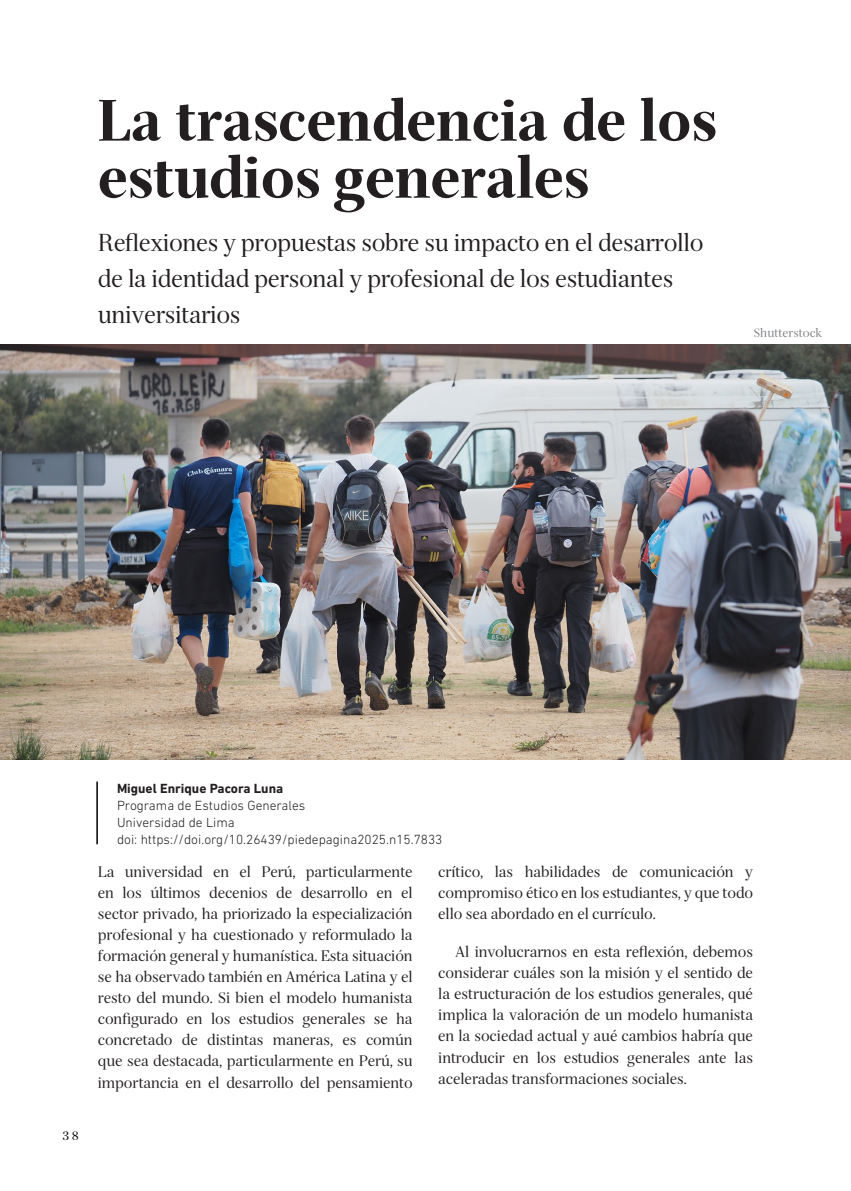
<style>
.page{position:relative;width:851px;height:1191px;background:#fff}
.page>*{position:absolute;margin:0;border:0;box-sizing:border-box;transform-origin:0 0}
.ENCABEZADO_TITULO{font:900 57px/57px "Serif 72 Beta";color:#231f20}
.Bajada_titulo{font:24px/36px "Serif 72 Beta";letter-spacing:-.02em;color:#231f20}
.Parrafo{font:15px/21px "Serif 72 Beta";letter-spacing:-.01em;color:#231f20;text-align:justify}
.Filiacion{font:300 13.5px "DIN Next LT Pro";color:#231f20}
.Filiacion-2{font:700 13.5px "DIN Next LT Pro";color:#231f20}
.PARRAFO_EDITORIAL{font:12px "Serif 72 Beta";color:#808285}
.t1{font:12px "Serif 72 Beta";color:#000}
</style>
<div class="page">
<img style="left:0;top:344px;width:850px;height:415px">
<hr style="left:96px;top:781px;width:2px;height:63px;background:#010101">
<p class="ENCABEZADO_TITULO" style="left:98px;top:92px;width:620px">La trascendencia de los estudios generales</p>
<p class="Bajada_titulo" style="left:98px;top:224px;width:607px">Reflexiones y propuestas sobre su impacto en el desarrollo de la identidad personal y profesional de los estudiantes universitarios</p>
<p class="PARRAFO_EDITORIAL" style="left:753px;top:325px;width:70px">Shutterstock</p>
<p class="t1" style="left:62px;top:1129px;width:18px">38</p>
<p class="Filiacion-2" style="left:117px;top:780px;width:168px">Miguel Enrique Pacora Luna</p>
<p class="Filiacion" style="left:117px;top:798px;width:190px">Programa de Estudios Generales</p>
<p class="Filiacion" style="left:117px;top:815px;width:119px">Universidad de Lima</p>
<p class="Filiacion" style="left:117px;top:832px;width:327px">doi: https://doi.org/10.26439/piedepagina2025.n15.7833</p>
<p class="Parrafo" style="left:98px;top:861px;width:316px">La universidad en el Perú, particularmente en los últimos decenios de desarrollo en el sector privado, ha priorizado la especialización profesional y ha cuestionado y reformulado la formación general y humanística. Esta situación se ha observado también en América Latina y el resto del mundo. Si bien el modelo humanista configurado en los estudios generales se ha concretado de distintas maneras, es común que sea destacada, particularmente en Perú, su importancia en el desarrollo del pensamiento</p>
<p class="Parrafo" style="left:438px;top:861px;width:316px">crítico, las habilidades de comunicación y compromiso ético en los estudiantes, y que todo ello sea abordado en el currículo.</p>
<p class="Parrafo" style="left:438px;top:941px;width:316px;text-indent:17px">Al involucrarnos en esta reflexión, debemos considerar cuáles son la misión y el sentido de la estructuración de los estudios generales, qué implica la valoración de un modelo humanista en la sociedad actual y aué cambios habría que introducir en los estudios generales ante las aceleradas transformaciones sociales.</p>
</div>
